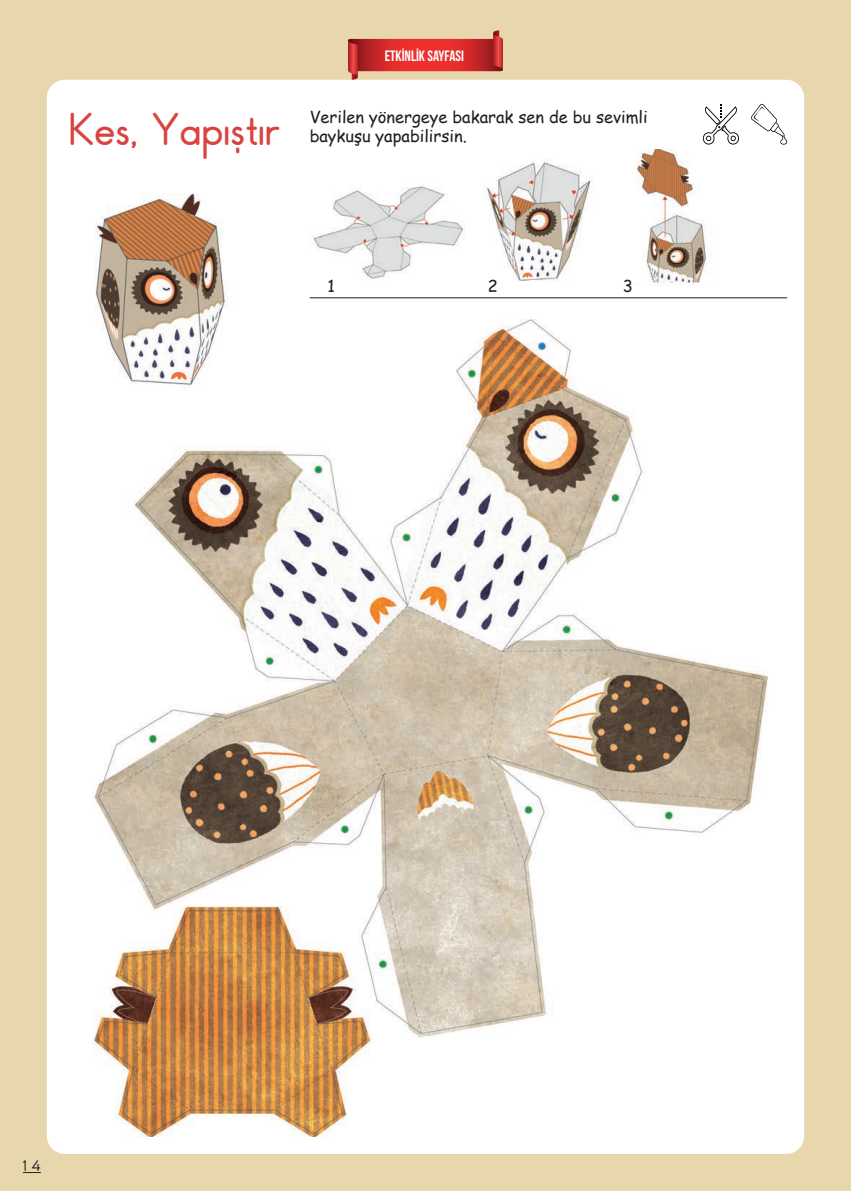
<style>
.page{position:relative;width:851px;height:1191px;background:#fff}
.page>*{position:absolute;margin:0;border:0;box-sizing:border-box;transform-origin:0 0}
.t1{font:40.5px "ALFABET98 Normal";color:#d94340}
.t2{font:16.5px/19.8px "Comic Sans MS";color:#231f20}
.t3{font:15px "Bebas Neue";color:#fff}
.t4{font:13.5px "ALFABET98 Normal";color:#231f20}
</style>
<div class="page">
<div style="left:0;top:0;width:850px;height:1191px;background:#e8d7ad"></div>
<div style="left:47px;top:80px;width:757px;height:1074px;background:#fff;border-radius:18px"></div>
<svg style="left:348px;top:30px;width:155px;height:50px"></svg>
<svg style="left:702px;top:104px;width:36px;height:41px"></svg>
<svg style="left:751px;top:104px;width:36px;height:41px"></svg>
<svg style="left:23px;top:1172px;width:18px;height:1px"></svg>
<img style="left:93px;top:319px;width:675px;height:817px">
<img style="left:487px;top:159px;width:105px;height:122px">
<img style="left:312px;top:186px;width:152px;height:93px">
<img style="left:636px;top:150px;width:71px;height:134px">
<img style="left:93px;top:194px;width:173px;height:203px">
<hr style="left:310px;top:297px;width:477px;height:1px;background:#231f20">
<h1 class="t1" style="left:69px;top:104px;width:213px">Kes, Yapıştır</h1>
<p class="t3" style="left:384px;top:47px;width:81px">ETKİNLİK SAYFASI</p>
<p class="t2" style="left:310px;top:106px;width:339px">Verilen yönergeye bakarak sen de bu sevimli baykuşu yapabilirsin.</p>
<p class="t2" style="left:327px;top:275px;width:9px">1</p>
<p class="t2" style="left:487px;top:275px;width:12px">2</p>
<p class="t2" style="left:622px;top:275px;width:12px">3</p>
<p class="t4" style="left:23px;top:1157px;width:19px">14</p>
</div>
